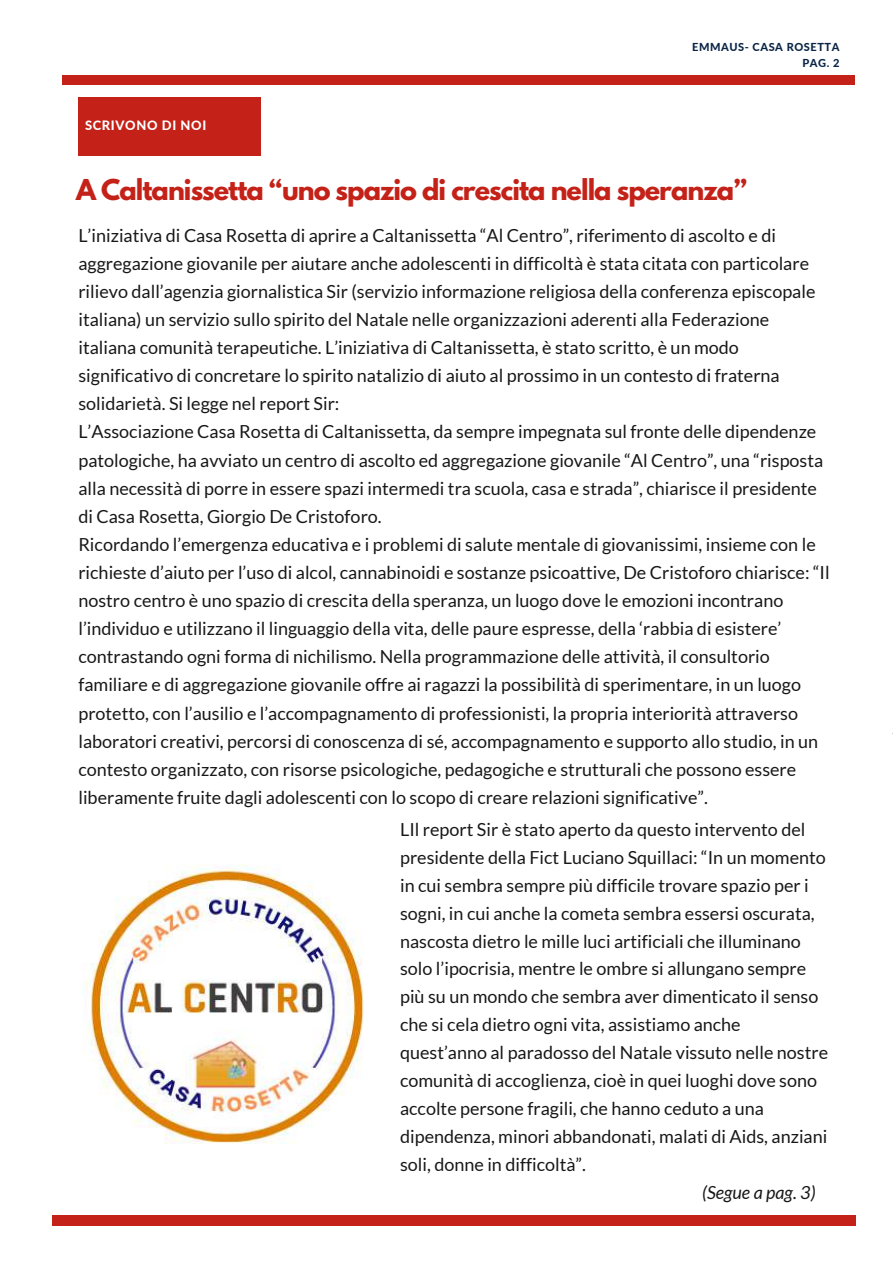
<style>
.page{position:relative;width:893px;height:1264px;background:#fff}
.page>*{position:absolute;margin:0;border:0;box-sizing:border-box;transform-origin:0 0}
.t1{font:700 25.5px "League Spartan";letter-spacing:-.035em;color:#c42218}
.t2{font:18px/28px "Lato";color:#181818}
.t3{font:italic 18px "Lato";color:#181818}
.t4{font:800 12.9px "Lato";letter-spacing:.05em;color:#fff}
.t5{font:800 10.95px/15.3px "Lato";letter-spacing:.05em;color:#092445;text-align:right}
.s1{font-size:11.4px}
</style>
<div class="page">
<div style="left:52px;top:1215px;width:803px;height:10px;background:#c42218"></div>
<div style="left:62px;top:76px;width:792px;height:9px;background:#c42218"></div>
<img style="left:83px;top:864px;width:281px;height:280px">
<div style="left:78px;top:97px;width:182px;height:59px;background:#c42218"></div>
<p class="t4" style="left:78px;top:117px;width:129px"><span class="s1">E</span>S<span class="s1">D</span>C<span class="s1">IT</span>R<span class="s1">O</span>IV<span class="s1">RI</span>O<span class="s1">A</span>N<span class="s1">LE</span>O DI NOI</p>
<p class="t5" style="left:692px;top:39px;width:149px">EMMAUS- CASA ROSETTA<br>PAG. 2</p>
<h1 class="t1" style="left:76px;top:177px;width:672px">A Caltanissetta “uno spazio di crescita nella speranza”</h1>
<p class="t2" style="left:78px;top:220px;width:752px">L’iniziativa di Casa Rosetta di aprire a Caltanissetta “Al Centro”, riferimento di ascolto e di aggregazione giovanile per aiutare anche adolescenti in difficoltà è stata citata con particolare rilievo dall’agenzia giornalistica Sir (servizio informazione religiosa della conferenza episcopale italiana) un servizio sullo spirito del Natale nelle organizzazioni aderenti alla Federazione italiana comunità terapeutiche. L’iniziativa di Caltanissetta, è stato scritto, è un modo significativo di concretare lo spirito natalizio di aiuto al prossimo in un contesto di fraterna solidarietà. Si legge nel report Sir:<br>L’Associazione Casa Rosetta di Caltanissetta, da sempre impegnata sul fronte delle dipendenze patologiche, ha avviato un centro di ascolto ed aggregazione giovanile “Al Centro”, una “risposta alla necessità di porre in essere spazi intermedi tra scuola, casa e strada”, chiarisce il presidente di Casa Rosetta, Giorgio De Cristoforo.<br>Ricordando l’emergenza educativa e i problemi di salute mentale di giovanissimi, insieme con le richieste d’aiuto per l’uso di alcol, cannabinoidi e sostanze psicoattive, De Cristoforo chiarisce: “Il nostro centro è uno spazio di crescita della speranza, un luogo dove le emozioni incontrano l’individuo e utilizzano il linguaggio della vita, delle paure espresse, della ‘rabbia di esistere’ contrastando ogni forma di nichilismo. Nella programmazione delle attività, il consultorio familiare e di aggregazione giovanile offre ai ragazzi la possibilità di sperimentare, in un luogo protetto, con l’ausilio e l’accompagnamento di professionisti, la propria interiorità attraverso laboratori creativi, percorsi di conoscenza di sé, accompagnamento e supporto allo studio, in un contesto organizzato, con risorse psicologiche, pedagogiche e strutturali che possono essere liberamente fruite dagli adolescenti con lo scopo di creare relazioni significative”.</p>
<p class="t2" style="left:400px;top:814px;width:429px">LIl report Sir è stato aperto da questo intervento del presidente della Fict Luciano Squillaci: “In un momento in cui sembra sempre più difficile trovare spazio per i sogni, in cui anche la cometa sembra essersi oscurata, nascosta dietro le mille luci artificiali che illuminano solo l’ipocrisia, mentre le ombre si allungano sempre più su un mondo che sembra aver dimenticato il senso che si cela dietro ogni vita, assistiamo anche quest’anno al paradosso del Natale vissuto nelle nostre comunità di accoglienza, cioè in quei luoghi dove sono accolte persone fragili, che hanno ceduto a una dipendenza, minori abbandonati, malati di Aids, anziani soli, donne in difficoltà”.</p>
<p class="t3" style="left:702px;top:1181px;width:115px">(Segue a pag. 3)</p>
</div>
